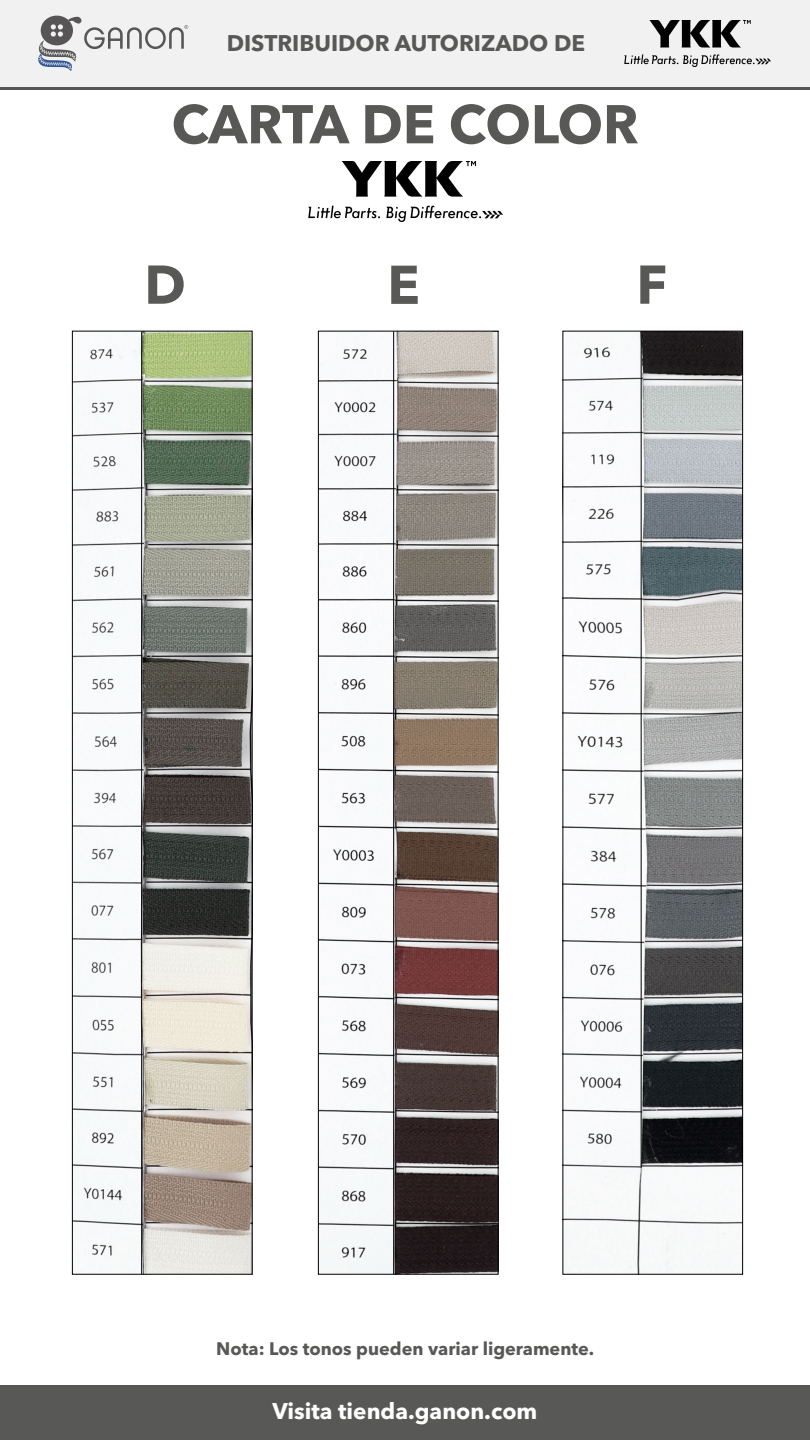
<style>
.page{position:relative;width:810px;height:1440px;background:#fff}
.page>*{position:absolute;margin:0;border:0;box-sizing:border-box;transform-origin:0 0}
.t1{font:700 54px "Avenir Next LT Pro";letter-spacing:-.01em;color:#585857}
.t2{font:700 22.5px "Avenir Next LT Pro";color:#585857}
.t3{font:700 22.5px "Avenir Next LT Pro";color:#fff}
.t4{font:700 18px "Avenir Next LT Pro";color:#585857}
</style>
<div class="page">
<svg style="left:148px;top:265px;width:36px;height:39px"></svg>
<svg style="left:391px;top:266px;width:27px;height:38px"></svg>
<svg style="left:640px;top:265px;width:25px;height:39px"></svg>
<img style="left:74px;top:333px;width:177px;height:940px">
<div style="left:72px;top:331px;width:181px;height:944px;border:1px solid #000"></div>
<img style="left:320px;top:333px;width:177px;height:940px">
<div style="left:318px;top:331px;width:181px;height:944px;border:1px solid #000"></div>
<img style="left:564px;top:333px;width:177px;height:940px">
<div style="left:562px;top:331px;width:181px;height:944px;border:1px solid #000"></div>
<div style="left:0;top:0;width:810px;height:88px;background:#f1f1f1"></div>
<img style="left:624px;top:21px;width:146px;height:45px">
<svg style="left:38px;top:16px;width:150px;height:55px"></svg>
<img style="left:309px;top:162px;width:193px;height:60px">
<hr style="left:0;top:87px;width:810px;height:3px;background:#575555">
<hr style="left:141px;top:332px;width:1px;height:942px;background:#000">
<hr style="left:393px;top:332px;width:1px;height:942px;background:#000">
<hr style="left:641px;top:332px;width:1px;height:836px;background:#000">
<div style="left:0;top:1385px;width:810px;height:55px;background:#585857"></div>
<p class="t2" style="left:227px;top:29px;width:360px">DISTRIBUIDOR AUTORIZADO DE</p>
<h1 class="t1" style="left:172px;top:91px;width:469px">CARTA DE COLOR</h1>
<p class="t4" style="left:216px;top:1338px;width:380px">Nota: Los tonos pueden variar ligeramente.</p>
<p class="t3" style="left:273px;top:1397px;width:266px">Visita tienda.ganon.com</p>
</div>
